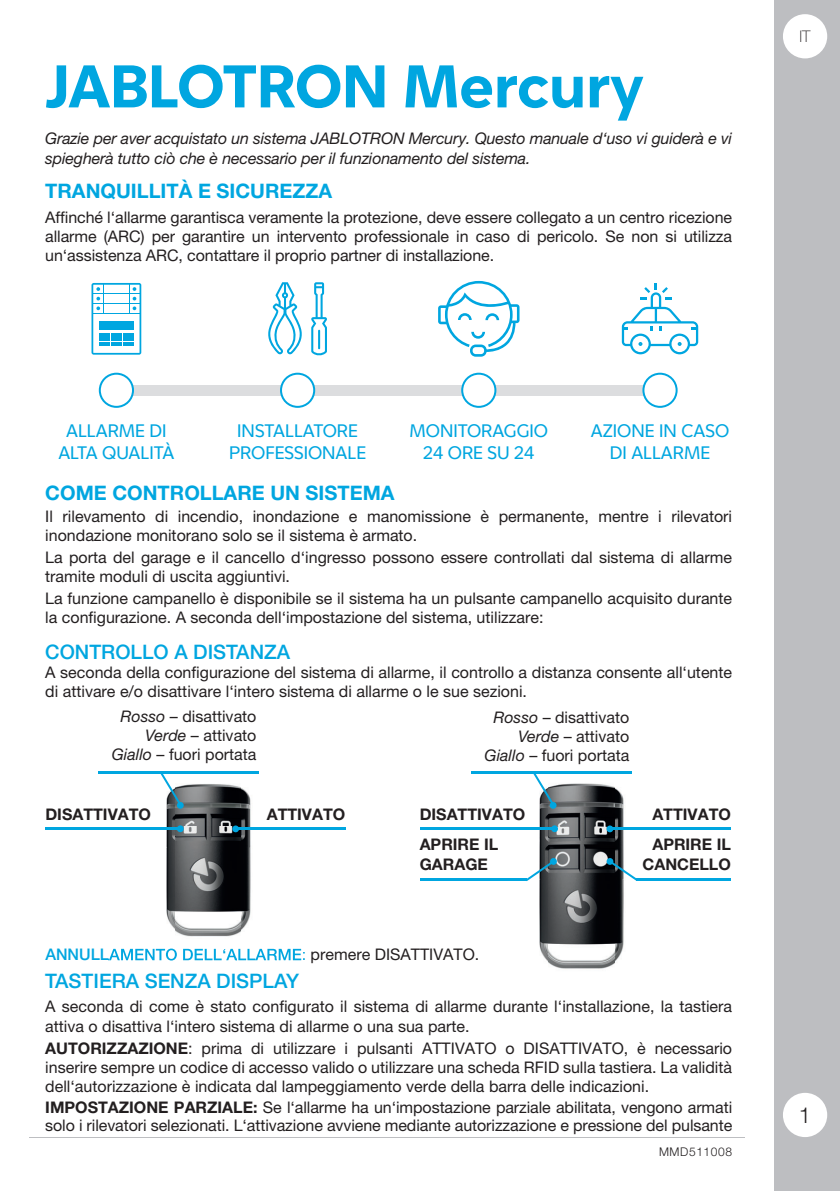
<style>
.page{position:relative;width:840px;height:1191px;background:#fff}
.page>*{position:absolute;margin:0;border:0;box-sizing:border-box;transform-origin:0 0}
.t1{font:600 60px "Jablo";color:#00a6e0}
.t2{font:300 22px "Helvetica Neue LT Pro";color:#231f20}
.t3{font:700 20px "Helvetica Neue LT Pro";color:#00a6e0}
.t4{font:500 20px "Helvetica Neue LT Pro";color:#00a6e0}
.t5{font:18px/21.6px "Jablo";color:#00a6e0;text-align:center}
.t6{font:16px/19.2px "Helvetica Neue LT Pro";color:#231f20}
.t7{font:italic 16px/19.2px "Helvetica Neue LT Pro";letter-spacing:-.01em;color:#231f20}
.t8{font:700 16px/19.2px "Helvetica Neue LT Pro";color:#231f20}
.t9{font:500 16px "Helvetica Neue LT Pro";color:#00a6e0}
.t10{font:100 16px "Helvetica Neue LT Pro";color:#231f20}
.t11{font:16px "Helvetica Neue LT Pro";color:#00a6e0}
.t12{font:300 12px "Helvetica Neue LT Pro";letter-spacing:.05em;color:#231f20}
.s1{font-style:italic}
.s2{font-weight:400;color:#231f20}
.s3{font-weight:700}
</style>
<div class="page">
<div style="left:774px;top:0;width:65px;height:1191px;background:#bdbec1"></div>
<svg style="left:783px;top:14px;width:43px;height:44px"></svg>
<div style="left:782px;top:1092px;width:44px;height:45px;background:#fff;border-radius:50%"></div>
<img style="left:481px;top:783px;width:200px;height:186px">
<hr style="left:635px;top:878px;width:95px;height:2px;background:#00a6e0">
<hr style="left:420px;top:878px;width:106px;height:2px;background:#00a6e0">
<svg style="left:91px;top:283px;width:50px;height:72px"></svg>
<div style="left:121px;top:385px;width:538px;height:10px;background:#dcdddf"></div>
<svg style="left:99px;top:373px;width:35px;height:35px"></svg>
<svg style="left:311px;top:282px;width:16px;height:74px"></svg>
<svg style="left:268px;top:282px;width:34px;height:73px"></svg>
<svg style="left:280px;top:373px;width:35px;height:35px"></svg>
<svg style="left:438px;top:281px;width:81px;height:76px"></svg>
<svg style="left:461px;top:373px;width:35px;height:35px"></svg>
<svg style="left:621px;top:283px;width:76px;height:71px"></svg>
<svg style="left:642px;top:373px;width:35px;height:35px"></svg>
<svg style="left:525px;top:858px;width:31px;height:23px"></svg>
<svg style="left:606px;top:858px;width:31px;height:22px"></svg>
<img style="left:108px;top:773px;width:200px;height:120px">
<img style="left:166px;top:893px;width:76px;height:44px">
<img style="left:242px;top:893px;width:60px;height:67px">
<img style="left:108px;top:948px;width:193px;height:12px">
<hr style="left:45px;top:827px;width:134px;height:2px;background:#00a6e0">
<hr style="left:420px;top:827px;width:134px;height:2px;background:#00a6e0">
<svg style="left:177px;top:825px;width:7px;height:7px"></svg>
<svg style="left:551px;top:825px;width:6px;height:7px"></svg>
<hr style="left:235px;top:828px;width:110px;height:2px;background:#00a6e0">
<hr style="left:609px;top:828px;width:121px;height:2px;background:#00a6e0">
<svg style="left:232px;top:825px;width:7px;height:7px"></svg>
<svg style="left:606px;top:825px;width:7px;height:7px"></svg>
<hr style="left:98px;top:771px;width:161px;height:2px;background:#00a6e0">
<hr style="left:470px;top:771px;width:161px;height:2px;background:#00a6e0">
<svg style="left:160px;top:773px;width:24px;height:35px"></svg>
<svg style="left:532px;top:773px;width:24px;height:35px"></svg>
<h1 class="t1" style="left:45px;top:49px;width:599px">JABLOTRON Mercury</h1>
<p class="t7" style="left:45px;top:131px;width:688px">Grazie per aver acquistato un sistema JABLOTRON Mercury. Questo manuale d‘uso vi guiderà e vi spiegherà tutto ciò che è necessario per il funzionamento del sistema.</p>
<p class="t3" style="left:45px;top:184px;width:288px">TRANQUILLITÀ E SICUREZZA</p>
<p class="t6" style="left:45px;top:210px;width:688px;text-align:justify">Affinché l‘allarme garantisca veramente la protezione, deve essere collegato a un centro ricezione allarme (ARC) per garantire un intervento professionale in caso di pericolo. Se non si utilizza un‘assistenza ARC, contattare il proprio partner di installazione.</p>
<p class="t5" style="left:58px;top:419px;width:117px">ALLARME DI<br>ALTA QUALITÀ</p>
<p class="t5" style="left:229px;top:419px;width:139px">INSTALLATORE<br>PROFESSIONALE</p>
<p class="t5" style="left:409px;top:419px;width:140px">MONITORAGGIO<br>24 ORE SU 24</p>
<p class="t5" style="left:590px;top:419px;width:140px">AZIONE IN CASO<br>DI ALLARME</p>
<p class="t3" style="left:45px;top:485px;width:350px">COME CONTROLLARE UN SISTEMA</p>
<p class="t6" style="left:45px;top:508px;width:688px">Il rilevamento di incendio, inondazione e manomissione è permanente, mentre i rilevatori inondazione monitorano solo se il sistema è armato.</p>
<p class="t6" style="left:45px;top:549px;width:688px">La porta del garage e il cancello d‘ingresso possono essere controllati dal sistema di allarme tramite moduli di uscita aggiuntivi.</p>
<p class="t6" style="left:45px;top:591px;width:688px">La funzione campanello è disponibile se il sistema ha un pulsante campanello acquisito durante la configurazione. A seconda dell‘impostazione del sistema, utilizzare:</p>
<p class="t4" style="left:45px;top:644px;width:246px">CONTROLLO A DISTANZA</p>
<p class="t6" style="left:45px;top:664px;width:688px">A seconda della configurazione del sistema di allarme, il controllo a distanza consente all‘utente di attivare e/o disattivare l‘intero sistema di allarme o le sue sezioni.</p>
<p class="t6" style="left:112px;top:708px;width:146px;text-align:right"><span class="s1">Rosso</span> – disattivato<br><span class="s1">Verde</span> – attivato<br><span class="s1">Giallo</span> – fuori portata</p>
<p class="t6" style="left:484px;top:709px;width:146px;text-align:right"><span class="s1">Rosso</span> – disattivato<br><span class="s1">Verde</span> – attivato<br><span class="s1">Giallo</span> – fuori portata</p>
<p class="t8" style="left:45px;top:806px;width:107px">DISATTIVATO</p>
<p class="t8" style="left:266px;top:806px;width:80px">ATTIVATO</p>
<p class="t8" style="left:652px;top:806px;width:80px">ATTIVATO</p>
<p class="t8" style="left:419px;top:806px;width:107px">DISATTIVATO</p>
<p class="t8" style="left:419px;top:837px;width:80px">APRIRE IL<br>GARAGE</p>
<p class="t8" style="left:642px;top:837px;width:90px;text-align:right">APRIRE IL<br>CANCELLO</p>
<p class="t9" style="left:45px;top:949px;width:435px">ANNULLAMENTO DELL‘ALLARME <span class="s2">premere DISATTIVATO.</span></p>
<p class="t11" style="left:301px;top:949px;width:6px">:</p>
<p class="t4" style="left:45px;top:973px;width:255px">TASTIERA SENZA DISPLAY</p>
<p class="t6" style="left:45px;top:999px;width:688px">A seconda di come è stato configurato il sistema di allarme durante l‘installazione, la tastiera attiva o disattiva l‘intero sistema di allarme o una sua parte.</p>
<p class="t6" style="left:45px;top:1040px;width:688px;text-align:justify"><span class="s3">AUTORIZZAZIONE</span>: prima di utilizzare i pulsanti ATTIVATO o DISATTIVATO, è necessario inserire sempre un codice di accesso valido o utilizzare una scheda RFID sulla tastiera. La validità dell‘autorizzazione è indicata dal lampeggiamento verde della barra delle indicazioni.</p>
<p class="t6" style="left:45px;top:1100px;width:688px;line-height:18px"><span class="s3">IMPOSTAZIONE PARZIALE:</span> Se l‘allarme ha un‘impostazione parziale abilitata, vengono armati solo i rilevatori selezionati. L‘attivazione avviene mediante autorizzazione e pressione del pulsante</p>
<p class="t12" style="left:658px;top:1147px;width:75px">MMD511008</p>
<p class="t10" style="left:799px;top:31px;width:13px">IT</p>
<h2 class="t2" style="left:798px;top:1107px;width:14px">1</h2>
</div>
